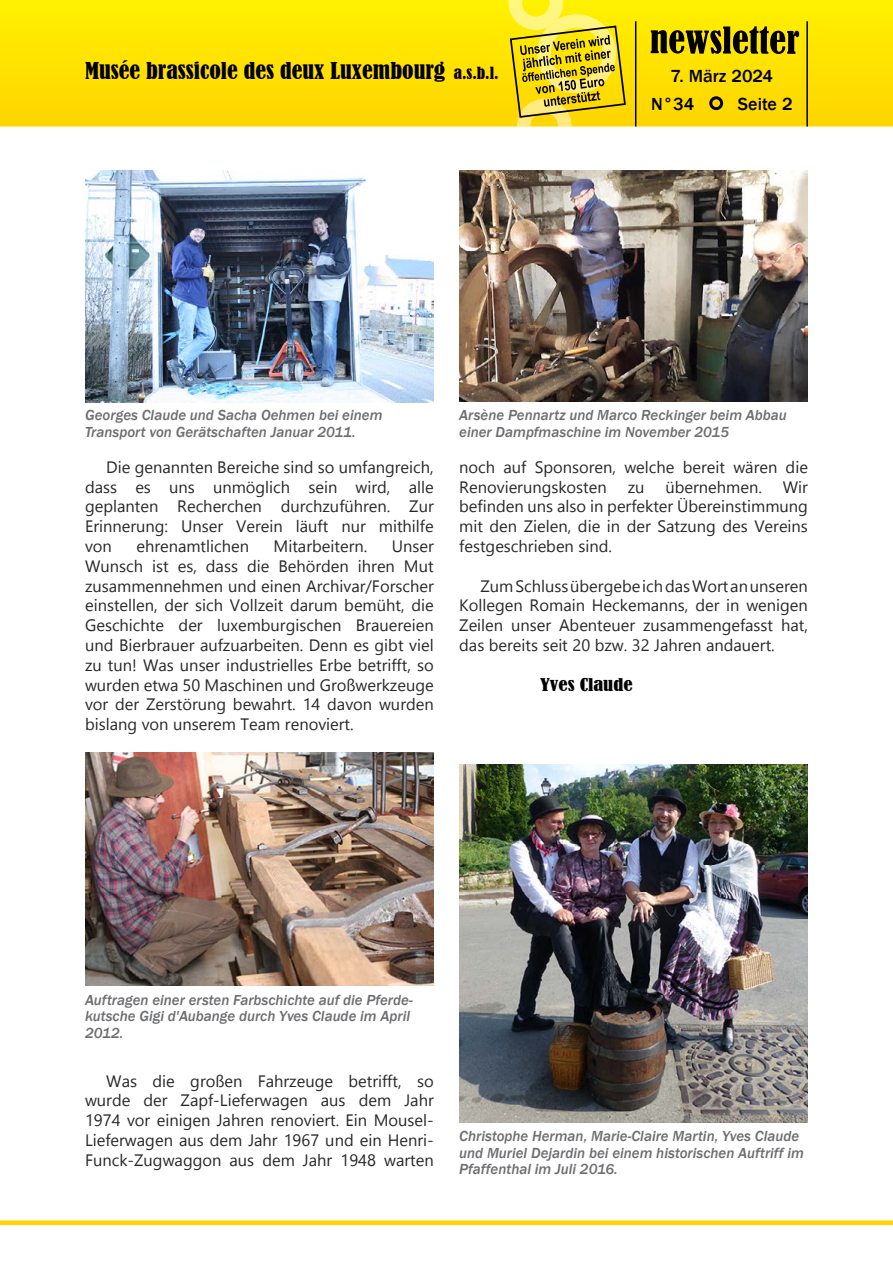
<style>
.page{position:relative;width:893px;height:1263px;background:#fff}
.page>*{position:absolute;margin:0;border:0;box-sizing:border-box;transform-origin:0 0}
.t1{font:condensed 21.75px "Bernard";color:#000;scale:1.1 1}
.t2{font:500 18px/28.5px "Franklin Gothic";color:#000}
.t3{font:16.5px/19.8px "Gadugi";color:#292829;text-align:justify}
.t4{font:condensed 16.5px "Bernard";color:#000;scale:1.25 1}
.t5{font:italic 500 15px/16.5px "Franklin Gothic";color:#6d6e71}
.s1{font-size:15.75px;color:#ffd400}
</style>
<div class="page">
<svg style="left:0;top:0;width:893px;height:126px;background:#ffe200"></svg>
<svg style="left:651px;top:26px;width:148px;height:28px;background:#7d7100"></svg>
<div style="left:711px;top:98px;width:11px;height:11px;background:#ffd400;border-radius:50%"></div>
<div style="left:709px;top:96px;width:14px;height:14px;border:3px solid #000;border-radius:50%"></div>
<div style="left:0;top:1220px;width:893px;height:5px;background:#ffd400"></div>
<hr style="left:806px;top:21px;width:2px;height:105px;background:#000">
<svg style="left:508px;top:0;width:129px;height:126px;background:#dbc61e"></svg>
<img style="left:85px;top:170px;width:348px;height:232px">
<img style="left:85px;top:753px;width:348px;height:232px">
<img style="left:459px;top:170px;width:349px;height:231px">
<img style="left:459px;top:764px;width:349px;height:358px">
<h1 class="t1" style="left:85px;top:58px;width:378px">Musée brassicole des deux Luxembourg <span class="s1">a.s.b.l.</span></h1>
<p class="t2" style="left:651px;top:62px;width:124px;text-indent:19px">7. März 2024<br>N°34</p>
<p class="t2" style="left:738px;top:90px;width:56px">Seite 2</p>
<p class="t5" style="left:85px;top:407px;width:299px">Georges Claude und Sacha Oehmen bei einem<br>Transport von Gerätschaften Januar 2011.</p>
<p class="t3" style="left:85px;top:457px;width:350px;text-indent:21px">Die genannten Bereiche sind so umfangreich, dass es uns unmöglich sein wird, alle geplanten Recherchen durchzuführen. Zur Erinnerung: Unser Verein läuft nur mithilfe von</p>
<p class="t3" style="left:136px;top:536px;width:114px">ehrenamtlichen</p>
<p class="t3" style="left:274px;top:536px;width:95px">Mitarbeitern.</p>
<p class="t3" style="left:85px;top:536px;width:350px;text-indent:307px">Unser Wunsch ist es, dass die Behörden ihren Mut zusammennehmen und einen Archivar/Forscher einstellen, der sich Vollzeit darum bemüht, die Geschichte der luxemburgischen Brauereien und Bierbrauer aufzuarbeiten. Denn es gibt viel zu tun! Was unser industrielles Erbe betrifft, so wurden etwa 50 Maschinen und Großwerkzeuge vor der Zerstörung bewahrt. 14 davon wurden bislang von unserem Team renoviert.</p>
<p class="t5" style="left:459px;top:407px;width:329px">Arsène Pennartz und Marco Reckinger beim Abbau einer Dampfmaschine im November 2015</p>
<p class="t3" style="left:459px;top:457px;width:350px">noch auf Sponsoren, welche bereit wären die<br>Renovierungskosten</p>
<p class="t3" style="left:628px;top:477px;width:18px">zu</p>
<p class="t3" style="left:665px;top:477px;width:98px">übernehmen.</p>
<p class="t3" style="left:459px;top:477px;width:350px;text-indent:324px">Wir befinden uns also in perfekter Übereinstimmung mit den Zielen, die in der Satzung des Vereins festgeschrieben sind.</p>
<p class="t3" style="left:459px;top:576px;width:350px;text-indent:21px">Zum Schluss übergebe ich das Wort an unseren Kollegen Romain Heckemanns, der in wenigen Zeilen unser Abenteuer zusammengefasst hat, das bereits seit 20 bzw. 32 Jahren andauert.</p>
<p class="t4" style="left:540px;top:675px;width:76px">Yves Claude</p>
<p class="t5" style="left:85px;top:991px;width:329px">Auftragen einer ersten Farbschichte auf die Pferde&shy;kutsche Gigi d'Aubange durch Yves Claude im April<br>2012.</p>
<p class="t3" style="left:85px;top:1071px;width:350px;text-indent:21px">Was die großen Fahrzeuge betrifft, so wurde der Zapf-Lieferwagen aus dem Jahr 1974 vor einigen Jahren renoviert. Ein Mousel-Lieferwagen aus dem Jahr 1967 und ein Henri-Funck-Zugwaggon aus dem Jahr 1948 warten</p>
<p class="t5" style="left:459px;top:1128px;width:346px">Christophe Herman, Marie-Claire Martin, Yves Claude und Muriel Dejardin bei einem historischen Auftriff im<br>Pfaffenthal im Juli 2016.</p>
</div>
